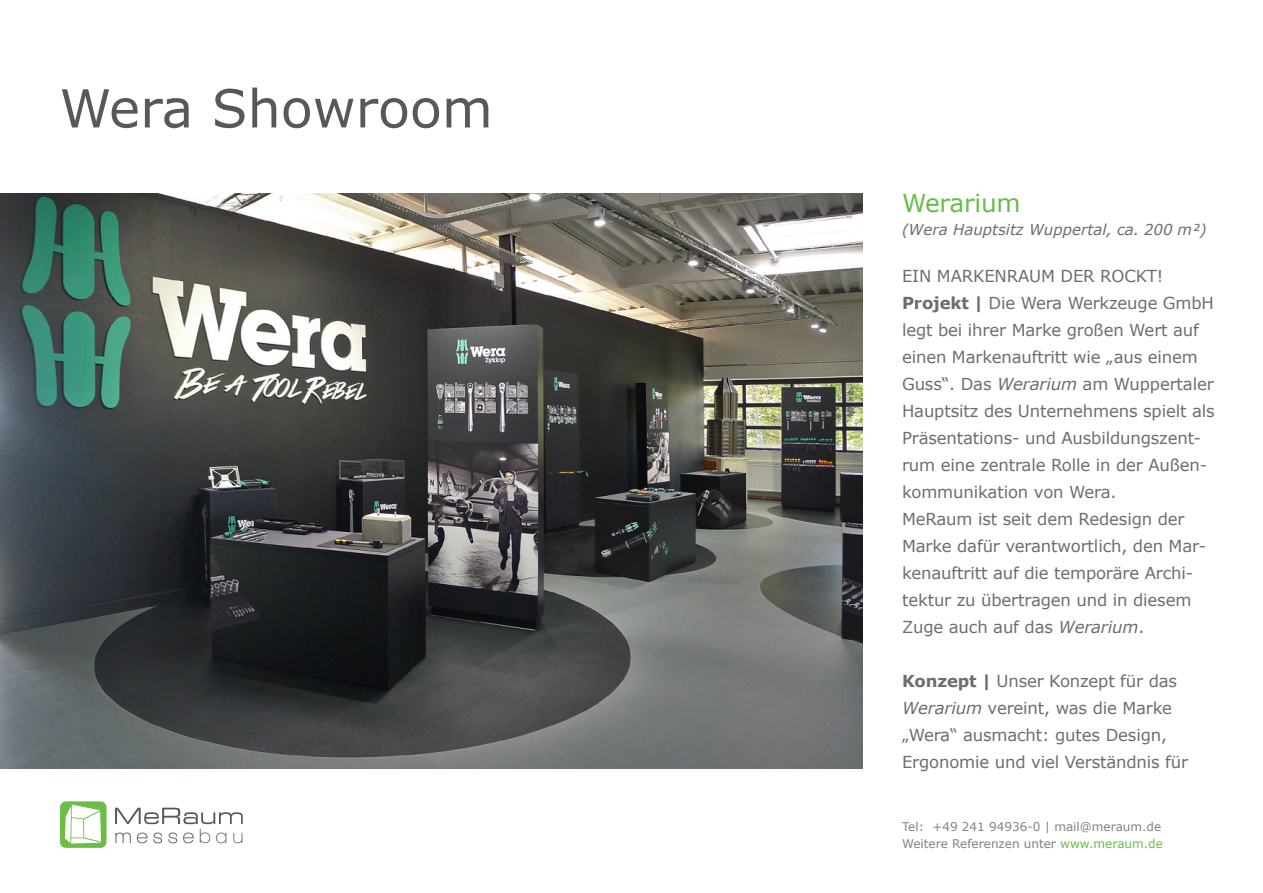
<style>
.page{position:relative;width:1263px;height:893px;background:#fff}
.page>*{position:absolute;margin:0;border:0;box-sizing:border-box;transform-origin:0 0}
.t1{font:52.5px "Verdana";color:#57585a}
.t2{font:24.75px "Verdana";letter-spacing:-.01em;color:#67bd4b}
.t3{font:16.5px/27px "Verdana";letter-spacing:-.01em;color:#6c6d70}
.t4{font:italic 15px "Verdana";color:#6c6d70}
.t5{font:12px "Verdana";color:#808285}
.s1{font-weight:700}
.s2{font-style:italic}
.s3{color:#67bd4b}
</style>
<div class="page">
<div style="left:60px;top:801px;width:47px;height:47px;background:#6cbd45;border-radius:6px"></div>
<svg style="left:115px;top:808px;width:128px;height:35px"></svg>
<svg style="left:65px;top:805px;width:36px;height:39px"></svg>
<img style="left:0;top:193px;width:862px;height:575px">
<p class="t1" style="left:60px;top:72px;width:435px">Wera Showroom</p>
<p class="t2" style="left:902px;top:186px;width:120px">Werarium</p>
<p class="t4" style="left:902px;top:219px;width:306px">(Wera Hauptsitz Wuppertal, ca. 200 m²)</p>
<p class="t3" style="left:902px;top:263px;width:263px">EIN MARKENRAUM DER ROCKT!</p>
<p class="t3" style="left:902px;top:290px;width:314px"><span class="s1">Projekt |</span> Die Wera Werkzeuge GmbH legt bei ihrer Marke großen Wert auf einen Markenauftritt wie „aus einem Guss“. Das <span class="s2">Werarium</span> am Wuppertaler Hauptsitz des Unternehmens spielt als Präsentations- und Ausbildungszent&shy;rum eine zentrale Rolle in der Außen&shy;kommunikation von Wera.</p>
<p class="t3" style="left:902px;top:506px;width:306px">MeRaum ist seit dem Redesign der Marke dafür verantwortlich, den Mar&shy;kenauftritt auf die temporäre Archi&shy;tektur zu übertragen und in diesem Zuge auch auf das <span class="s2">Werarium</span>.</p>
<p class="t3" style="left:902px;top:668px;width:288px"><span class="s1">Konzept |</span> Unser Konzept für das<br><span class="s2">Werarium</span> vereint, was die Marke „Wera“ ausmacht: gutes Design,<br>Ergonomie und viel Verständnis für</p>
<p class="t5" style="left:902px;top:818px;width:261px">Tel: +49 241 94936-0 | mail@meraum.de</p>
<p class="t5" style="left:902px;top:836px;width:262px">Weitere Referenzen unter <span class="s3">www.meraum.de</span></p>
</div>
